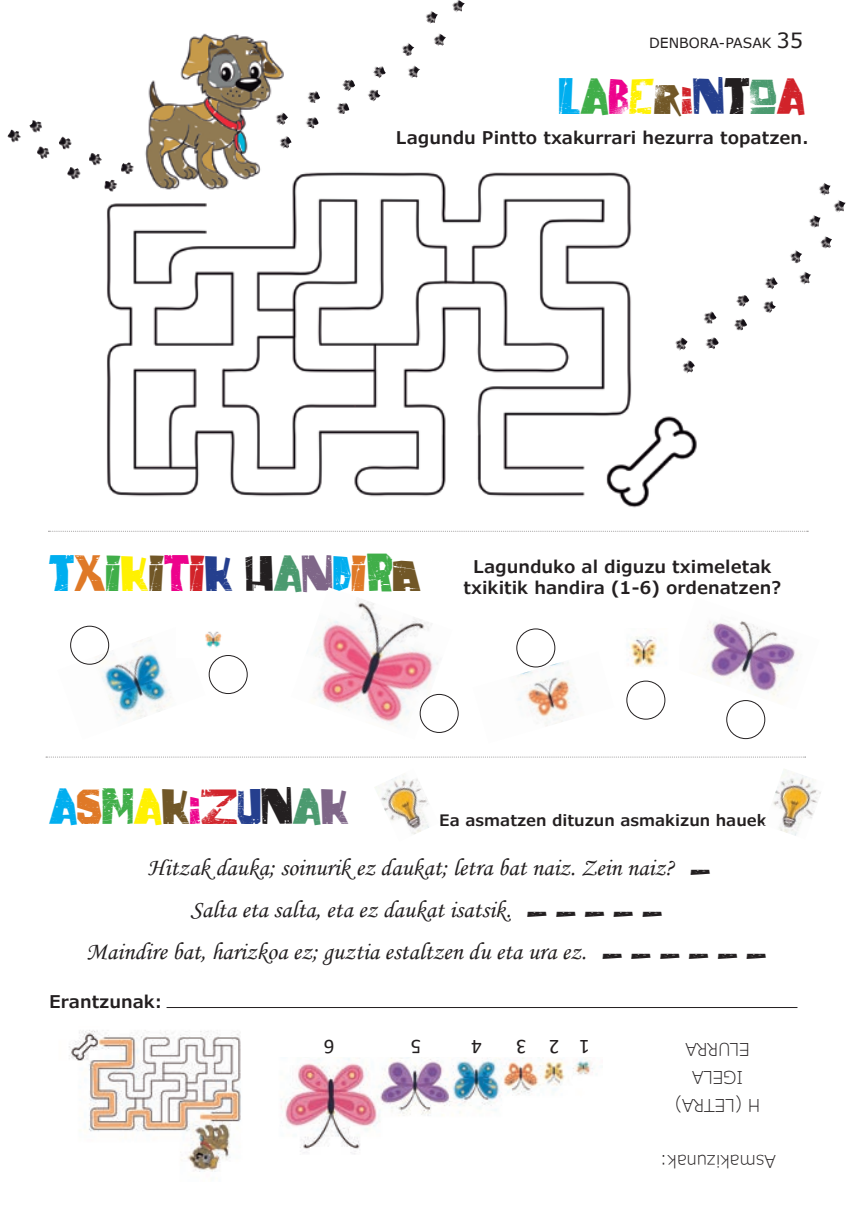
<style>
.page{position:relative;width:854px;height:1216px;background:#fff}
.page>*{position:absolute;margin:0;border:0;box-sizing:border-box;transform-origin:0 0}
.t1{font:26.25px "Balladof Dwight Frye";color:#00aeef}
.t2{font:26.25px "Balladof Dwight Frye";color:#d1232a}
.t3{font:24.5px "Monotype Corsiva";color:#231f20}
.t4{font:21px "Calibri";color:#231f20}
.t5{font:600 17.5px/21px "Verdana Pro";color:#231f20;text-align:center}
.t6{font:300 17.5px "Verdana Pro";color:#231f20}
.t7{font:600 15.75px "Verdana Pro";color:#231f20}
.t8{font:14px "Verdana Pro";color:#231f20}
.s1{font-size:21px}
.s2{color:#00aeef}
.s3{color:#40ae49}
.s4{color:#ed028c}
.s5{color:#fff101}
.s6{color:#715727}
.s7{color:#253f8e}
.s8{color:#231f20}
.s9{color:#4b9a6f}
.s10{color:#df7927}
.s11{color:#d1232a}
.s12{color:#7f6688}
.s13{font-family:"Balladof Dwight Frye";font-size:19.25px}
</style>
<div class="page">
<img style="left:107px;top:33px;width:590px;height:475px">
<img style="left:674px;top:182px;width:171px;height:181px">
<img style="left:7px;top:120px;width:127px;height:72px">
<img style="left:274px;top:0;width:191px;height:142px">
<img style="left:314px;top:599px;width:138px;height:134px">
<img style="left:703px;top:621px;width:96px;height:88px">
<img style="left:70px;top:627px;width:101px;height:93px">
<img style="left:516px;top:652px;width:61px;height:74px">
<img style="left:627px;top:636px;width:33px;height:31px">
<img style="left:205px;top:631px;width:32px;height:26px">
<div style="left:70px;top:625px;width:39px;height:39px;border:1px solid #231f20;border-radius:50%"></div>
<div style="left:209px;top:655px;width:38px;height:39px;border:1px solid #231f20;border-radius:50%"></div>
<div style="left:419px;top:694px;width:39px;height:39px;border:1px solid #231f20;border-radius:50%"></div>
<div style="left:516px;top:628px;width:39px;height:39px;border:1px solid #231f20;border-radius:50%"></div>
<div style="left:626px;top:680px;width:39px;height:39px;border:1px solid #231f20;border-radius:50%"></div>
<div style="left:726px;top:700px;width:39px;height:39px;border:1px solid #231f20;border-radius:50%"></div>
<img style="left:773px;top:769px;width:48px;height:67px">
<img style="left:374px;top:773px;width:55px;height:61px">
<hr style="left:166px;top:1007px;width:631px;height:1px;background:#231f20">
<img style="left:69px;top:1030px;width:172px;height:142px">
<img style="left:281px;top:1057px;width:316px;height:97px">
<svg style="left:46px;top:756px;width:759px;height:1px"></svg>
<svg style="left:48px;top:531px;width:760px;height:1px"></svg>
<p class="t8" style="left:649px;top:34px;width:156px">DENBORA-PASAK <span class="s1">35</span></p>
<p class="t2" style="left:559px;top:89px;width:247px"><span class="s2">L</span><span class="s3">A</span><span class="s4">B</span><span class="s5">E</span><span class="s6">R</span>I<span class="s7">N</span><span class="s8">T</span><span class="s9">O</span>A</p>
<p class="t5" style="left:396px;top:127px;width:414px">Lagundu Pintto txakurrari hezurra topatzen.</p>
<p class="t1" style="left:49px;top:566px;width:373px">T<span class="s10">X</span><span class="s3">I</span><span class="s5">K</span><span class="s6">I</span><span class="s4">T</span><span class="s11">I</span><span class="s7">K</span> <span class="s8">H</span><span class="s9">A</span><span class="s12">N</span>D<span class="s10">I</span><span class="s3">R</span><span class="s6">A</span></p>
<p class="t5" style="left:463px;top:556px;width:319px">Lagunduko al diguzu tximeletak txikitik handira (1-6) ordenatzen?</p>
<p class="t1" style="left:49px;top:799px;width:301px">A<span class="s10">S</span><span class="s3">M</span><span class="s5">A</span><span class="s6">K</span><span class="s4">I</span><span class="s11">Z</span><span class="s7">U</span><span class="s8">N</span><span class="s9">A</span><span class="s12">K</span></p>
<p class="t3" style="left:148px;top:852px;width:564px">Hitzak dauka; soinurik ez daukat; letra bat naiz. Zein naiz? <span class="s13">_</span></p>
<p class="t3" style="left:190px;top:894px;width:473px">Salta eta salta, eta ez daukat isatsik. <span class="s13">_ _ _ _ _</span></p>
<p class="t3" style="left:86px;top:936px;width:681px">Maindire bat, harizkoa ez; guztia estaltzen du eta ura ez. <span class="s13">_ _ _ _ _ _</span></p>
<p class="t7" style="left:439px;top:810px;width:335px">Ea asmatzen dituzun asmakizun hauek!</p>
<p class="t5" style="left:49px;top:991px;width:115px">Erantzunak:</p>
<p class="t4" style="left:334px;top:1061px;width:12px;rotate:-180deg">6</p>
<p class="t4" style="left:421px;top:1061px;width:12px;rotate:-180deg">5</p>
<p class="t4" style="left:482px;top:1061px;width:12px;rotate:-180deg">4</p>
<p class="t4" style="left:526px;top:1061px;width:12px;rotate:-180deg">3</p>
<p class="t4" style="left:559px;top:1061px;width:12px;rotate:-180deg">2</p>
<p class="t4" style="left:589px;top:1061px;width:12px;rotate:-180deg">1</p>
<p class="t6" style="left:749px;top:1060px;width:66px;rotate:-180deg">ELURRA</p>
<p class="t6" style="left:743px;top:1088px;width:53px;rotate:-180deg">IGELA</p>
<p class="t6" style="left:759px;top:1116px;width:86px;rotate:-180deg">H (LETRA)</p>
<p class="t6" style="left:775px;top:1172px;width:117px;rotate:-180deg">Asmakizunak:</p>
</div>
